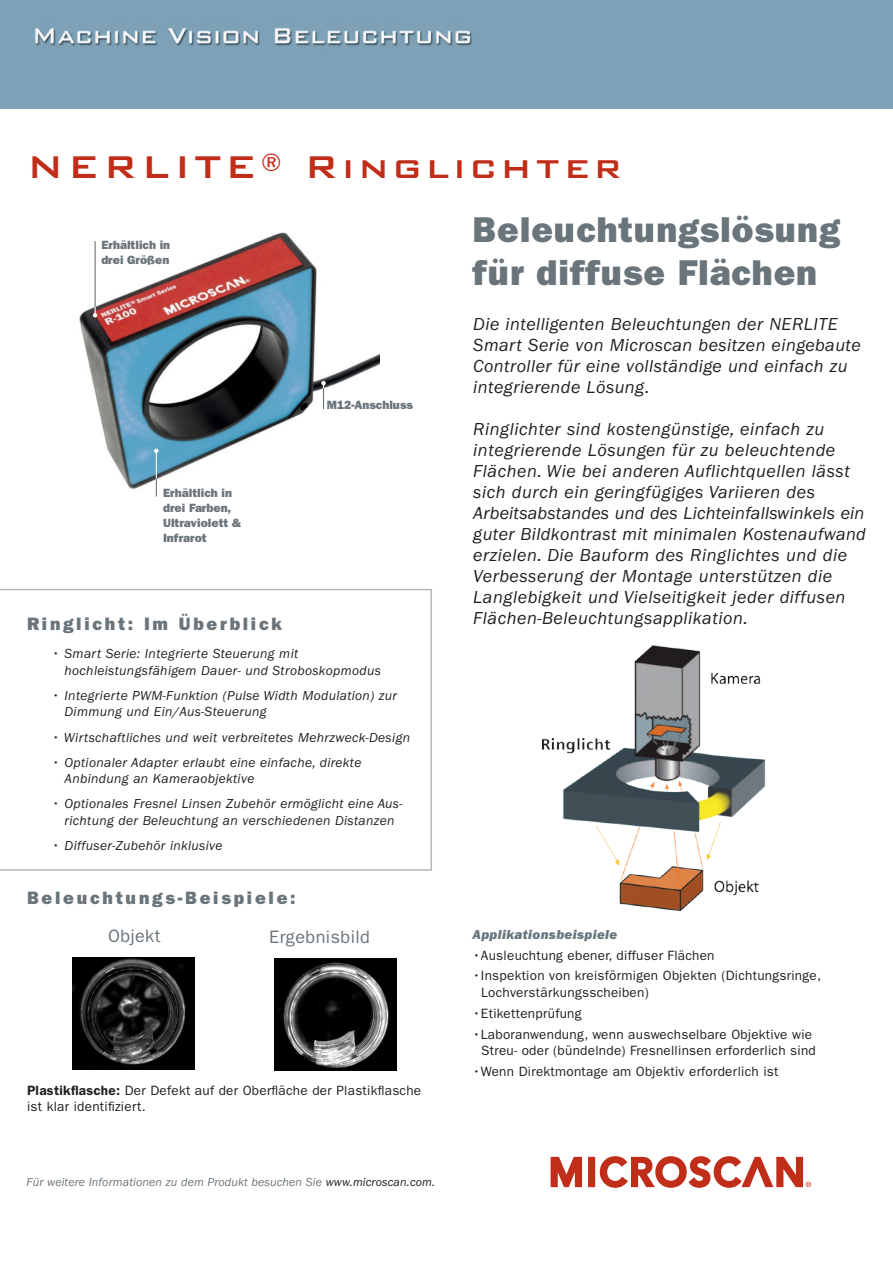
<style>
.page{position:relative;width:893px;height:1263px;background:#fff}
.page>*{position:absolute;margin:0;border:0;box-sizing:border-box;transform-origin:0 0}
.HeadlineC--BankGothi{font:500 42px "Bank Gothic BT";letter-spacing:.1em;color:#c02d19}
.HeadlineA{font:36px "ITC Franklin Gothic Std Hvy";letter-spacing:.025em;color:#6a747b}
.Paragraph_A{font:italic 18px/21px "ITC Franklin Gothic Std";letter-spacing:.03em;color:#231f20}
.HeadlineB{font:18px "ITC Franklin Gothic Std Hvy";letter-spacing:.15em;color:#6a747b}
.Code_headlines_3_-_P{font:18px "ITC Franklin Gothic Std";letter-spacing:.025em;color:#6a747b}
.Body_Copy{font:italic 13.5px/16.5px "ITC Franklin Gothic Std";letter-spacing:.025em;color:#231f20}
.Body_Copy-2{font:13.5px/16.5px "ITC Franklin Gothic Std";letter-spacing:.02em;color:#231f20}
.Body_Copy-3{font:13.5px "ITC Franklin Gothic Std Hvy It";letter-spacing:.025em;color:#6a747b}
.Cutlines-Product{font:12px/15px "ITC Franklin Gothic Std Hvy";color:#6a747b}
.BodyCopyGray{font:italic 12px "ITC Franklin Gothic Std";letter-spacing:.01em;color:#6a747b}
.s1{font-weight:600}
.s2{color:#231f20}
</style>
<div class="page">
<svg style="left:0;top:589px;width:432px;height:282px"></svg>
<div style="left:0;top:0;width:893px;height:108px;background:#7ea1b7"></div>
<svg style="left:551px;top:1156px;width:31px;height:32px"></svg>
<div style="left:588px;top:1157px;width:7px;height:30px;border:4px solid #c02d19"></div>
<svg style="left:599px;top:1156px;width:212px;height:32px"></svg>
<img style="left:72px;top:958px;width:122px;height:112px">
<img style="left:274px;top:958px;width:123px;height:113px">
<img style="left:79px;top:232px;width:301px;height:257px">
<svg style="left:93px;top:293px;width:4px;height:24px"></svg>
<hr style="left:95px;top:241px;width:1px;height:66px;background:#6a747b">
<svg style="left:154px;top:449px;width:5px;height:47px"></svg>
<svg style="left:321px;top:381px;width:5px;height:30px"></svg>
<img style="left:541px;top:645px;width:225px;height:267px">
<p class="HeadlineC--BankGothi" style="left:27px;top:144px;width:596px">NERLITE<sup>®</sup> Ringlichter</p>
<p class="Cutlines-Product" style="left:101px;top:238px;width:70px">Erhältlich in drei Größen</p>
<p class="Cutlines-Product" style="left:163px;top:486px;width:70px">Erhältlich in</p>
<p class="Cutlines-Product" style="left:163px;top:501px;width:80px">drei Farben,<br>Ultraviolett &amp;<br>Infrarot</p>
<p class="HeadlineB" style="left:27px;top:613px;width:256px">Ringlicht: Im Überblick</p>
<p class="Cutlines-Product" style="left:327px;top:398px;width:88px">M12-Anschluss</p>
<p class="Body_Copy" style="left:65px;top:646px;width:318px;text-indent:-14px">• Smart Serie: Integrierte Steuerung mit hochleistungsfähigem Dauer- und Stroboskopmodus</p>
<p class="Body_Copy" style="left:65px;top:687px;width:334px;text-indent:-14px">• Integrierte PWM-Funktion (Pulse Width Modulation) zur<br>Dimmung und Ein/Aus-Steuerung</p>
<p class="Body_Copy" style="left:51px;top:729px;width:361px">• Wirtschaftliches und weit verbreitetes Mehrzweck-Design</p>
<p class="Body_Copy" style="left:65px;top:754px;width:298px;text-indent:-14px">• Optionaler Adapter erlaubt eine einfache, direkte<br>Anbindung an Kameraobjektive</p>
<p class="Body_Copy" style="left:51px;top:796px;width:353px;text-align:center">• Optionales Fresnel Linsen Zubehör ermöglicht eine Aus&shy;richtung der Beleuchtung an verschiedenen Distanzen</p>
<p class="Body_Copy" style="left:51px;top:837px;width:173px">• Diffuser-Zubehör inklusive</p>
<p class="HeadlineB" style="left:27px;top:888px;width:270px">Beleuchtungs-Beispiele:</p>
<p class="Code_headlines_3_-_P" style="left:108px;top:925px;width:54px">Objekt</p>
<p class="Code_headlines_3_-_P" style="left:269px;top:926px;width:102px">Ergebnisbild</p>
<p class="Body_Copy-2" style="left:27px;top:1082px;width:396px"><span class="s1">Plastikflasche:</span> Der Defekt auf der Oberfläche der Plastikflasche ist klar identifiziert.</p>
<p class="BodyCopyGray" style="left:27px;top:1175px;width:410px">Für weitere Informationen zu dem Produkt besuchen Sie <span class="s2">www.microscan.com.</span></p>
<p class="HeadlineA" style="left:472px;top:209px;width:369px">Beleuchtungslösung</p>
<p class="HeadlineA" style="left:472px;top:252px;width:346px">für diffuse Flächen</p>
<p class="Paragraph_A" style="left:473px;top:314px;width:389px">Die intelligenten Beleuchtungen der NERLITE Smart Serie von Microscan besitzen eingebaute Controller für eine vollständige und einfach zu integrierende Lösung.</p>
<p class="Paragraph_A" style="left:473px;top:419px;width:394px">Ringlichter sind kostengünstige, einfach zu integrierende Lösungen für zu beleuchtende Flächen. Wie bei anderen Auflichtquellen lässt sich durch ein geringfügiges Variieren des Arbeitsabstandes und des Lichteinfallswinkels ein guter Bildkontrast mit minimalen Kostenaufwand erzielen. Die Bauform des Ringlichtes und die Verbesserung der Montage unterstützen die Langlebigkeit und Vielseitigkeit jeder diffusen Flächen-Beleuchtungsapplikation.</p>
<p class="Body_Copy-3" style="left:472px;top:926px;width:146px">Applikationsbeispiele</p>
<p class="Body_Copy-2" style="left:472px;top:947px;width:244px">•Ausleuchtung ebener, diffuser Flächen</p>
<p class="Body_Copy-2" style="left:481px;top:968px;width:341px;text-indent:-9px">•Inspektion von kreisförmigen Objekten (Dichtungsringe,<br>Lochverstärkungsscheiben)</p>
<p class="Body_Copy-2" style="left:472px;top:1005px;width:111px">•Etikettenprüfung</p>
<p class="Body_Copy-2" style="left:472px;top:1026px;width:345px;text-align:right">•Laboranwendung, wenn auswechselbare Objektive wie<br>Streu- oder (bündelnde) Fresnellinsen erforderlich sind</p>
<p class="Body_Copy-2" style="left:472px;top:1063px;width:307px">•Wenn Direktmontage am Objektiv erforderlich ist</p>
</div>
